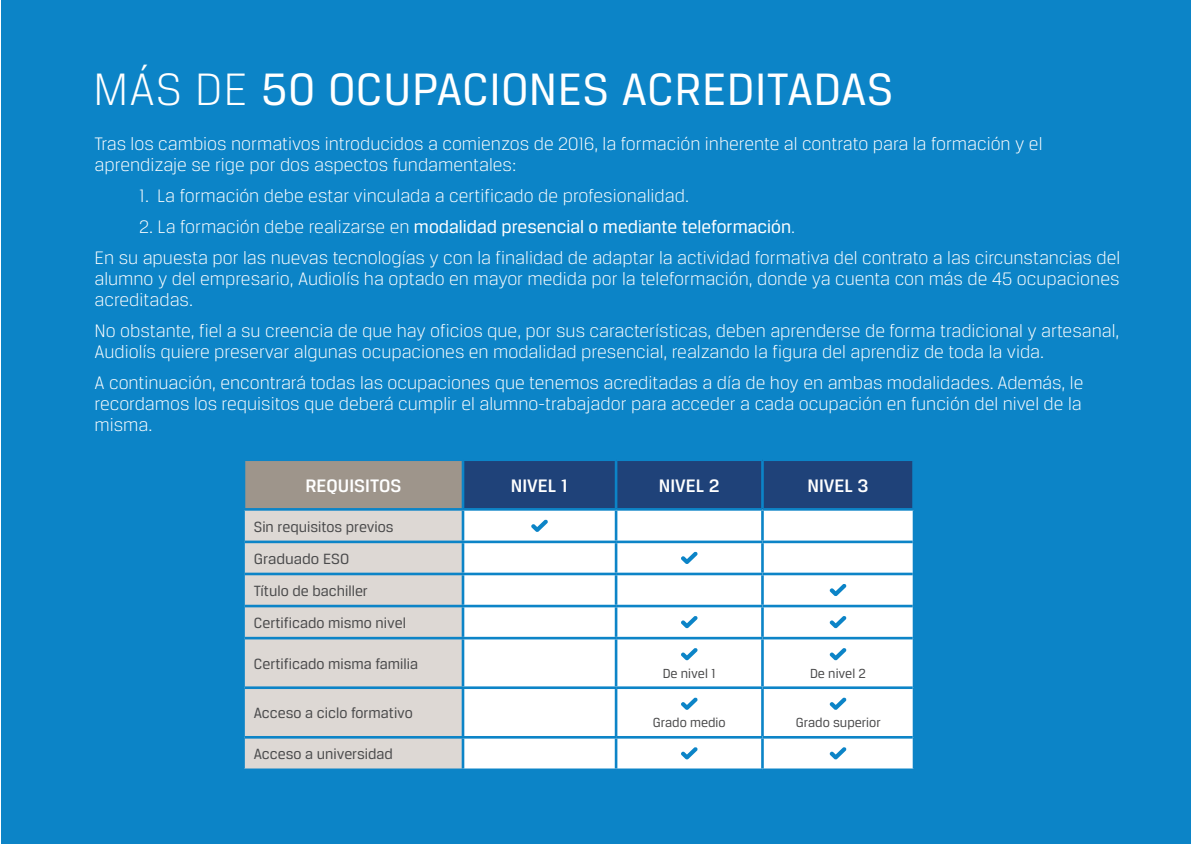
<style>
.page{position:relative;width:1191px;height:844px;background:#fff}
.page>*{position:absolute;margin:0;border:0;box-sizing:border-box;transform-origin:0 0}
.t1{font:48.3px "Breuer Text";color:#fff}
.t2{font:300 48.3px "Breuer Text";color:#fff}
.t3{font:300 19.25px/21px "Breuer Text";color:#fff}
.t4{font:500 19.25px "Breuer Text";color:#fff;scale:1.04 1}
.t5{font:15.75px/32px "Breuer Text";color:#4b4b4c}
.t6{font:14px "Breuer Text";color:#4b4b4c}
.s1{font-weight:300}
.s2{font-weight:400}
</style>
<div class="page">
<div style="left:1px;top:0;width:1190px;height:843px;background:#0c84c7"></div>
<div style="left:244px;top:459px;width:219px;height:50px;background:#9e958b"></div>
<div style="left:464px;top:461px;width:448px;height:47px;background:#1f4279"></div>
<div style="left:245px;top:510px;width:217px;height:258px;background:#ddd8d4"></div>
<div style="left:464px;top:510px;width:448px;height:258px;background:#fff"></div>
<hr style="left:615px;top:510px;width:2px;height:30px;background:#0c84c7">
<hr style="left:615px;top:543px;width:2px;height:29px;background:#0c84c7">
<hr style="left:615px;top:575px;width:2px;height:29px;background:#0c84c7">
<hr style="left:615px;top:607px;width:2px;height:29px;background:#0c84c7">
<hr style="left:615px;top:639px;width:2px;height:47px;background:#0c84c7">
<hr style="left:615px;top:688px;width:2px;height:47px;background:#0c84c7">
<hr style="left:245px;top:735px;width:218px;height:3px;background:#0c84c7">
<hr style="left:463px;top:735px;width:153px;height:3px;background:#0c84c7">
<hr style="left:616px;top:735px;width:146px;height:3px;background:#0c84c7">
<hr style="left:615px;top:738px;width:2px;height:30px;background:#0c84c7">
<hr style="left:762px;top:735px;width:150px;height:3px;background:#0c84c7">
<hr style="left:761px;top:510px;width:3px;height:30px;background:#0c84c7">
<hr style="left:245px;top:540px;width:218px;height:3px;background:#0c84c7">
<hr style="left:463px;top:540px;width:153px;height:3px;background:#0c84c7">
<hr style="left:616px;top:540px;width:146px;height:3px;background:#0c84c7">
<hr style="left:762px;top:540px;width:150px;height:3px;background:#0c84c7">
<hr style="left:761px;top:543px;width:3px;height:29px;background:#0c84c7">
<hr style="left:245px;top:572px;width:218px;height:3px;background:#0c84c7">
<hr style="left:463px;top:572px;width:153px;height:3px;background:#0c84c7">
<hr style="left:616px;top:572px;width:146px;height:3px;background:#0c84c7">
<hr style="left:762px;top:572px;width:150px;height:3px;background:#0c84c7">
<hr style="left:761px;top:575px;width:3px;height:29px;background:#0c84c7">
<hr style="left:245px;top:604px;width:218px;height:3px;background:#0c84c7">
<hr style="left:463px;top:604px;width:153px;height:3px;background:#0c84c7">
<hr style="left:616px;top:604px;width:146px;height:3px;background:#0c84c7">
<hr style="left:762px;top:604px;width:150px;height:3px;background:#0c84c7">
<hr style="left:761px;top:607px;width:3px;height:29px;background:#0c84c7">
<hr style="left:245px;top:636px;width:218px;height:3px;background:#0c84c7">
<hr style="left:463px;top:636px;width:153px;height:3px;background:#0c84c7">
<hr style="left:616px;top:636px;width:146px;height:3px;background:#0c84c7">
<hr style="left:762px;top:636px;width:150px;height:3px;background:#0c84c7">
<hr style="left:761px;top:639px;width:3px;height:47px;background:#0c84c7">
<hr style="left:245px;top:686px;width:218px;height:2px;background:#0c84c7">
<hr style="left:463px;top:686px;width:153px;height:2px;background:#0c84c7">
<hr style="left:616px;top:686px;width:146px;height:2px;background:#0c84c7">
<hr style="left:762px;top:686px;width:150px;height:2px;background:#0c84c7">
<hr style="left:761px;top:688px;width:3px;height:47px;background:#0c84c7">
<hr style="left:761px;top:738px;width:3px;height:30px;background:#0c84c7">
<hr style="left:243px;top:458px;width:220px;height:3px;background:#0c84c7">
<hr style="left:243px;top:461px;width:2px;height:47px;background:#0c84c7">
<hr style="left:243px;top:508px;width:220px;height:2px;background:#0c84c7">
<hr style="left:462px;top:461px;width:2px;height:47px;background:#0c84c7">
<hr style="left:615px;top:461px;width:2px;height:47px;background:#0c84c7">
<hr style="left:761px;top:461px;width:3px;height:47px;background:#0c84c7">
<svg style="left:531px;top:519px;width:17px;height:13px"></svg>
<svg style="left:681px;top:551px;width:17px;height:13px"></svg>
<svg style="left:829px;top:583px;width:17px;height:13px"></svg>
<svg style="left:681px;top:615px;width:17px;height:13px"></svg>
<svg style="left:829px;top:615px;width:17px;height:13px"></svg>
<svg style="left:681px;top:647px;width:17px;height:13px"></svg>
<svg style="left:829px;top:647px;width:17px;height:13px"></svg>
<svg style="left:681px;top:697px;width:17px;height:12px"></svg>
<svg style="left:829px;top:697px;width:17px;height:12px"></svg>
<svg style="left:681px;top:746px;width:17px;height:13px"></svg>
<svg style="left:829px;top:746px;width:17px;height:13px"></svg>
<h1 class="t2" style="left:93px;top:63px;width:29px">MÁS</h1>
<h1 class="t1" style="left:195px;top:63px;width:241px"><span class="s1">DE</span> 50 OCUPACIO</h1>
<h1 class="t1" style="left:529px;top:63px;width:118px">NES ACREDITADAS</h1>
<p class="t3" style="left:95px;top:133px;width:949px">Tras los cambios normativos introducidos a comienzos de 2016, la formación inherente al contrato para la formación y el aprendizaje se rige por dos aspectos fundamentales:</p>
<p class="t3" style="left:139px;top:184px;width:551px">1. La formación debe estar vinculada a certificado de profesionalidad.</p>
<p class="t3" style="left:95px;top:210px;width:1027px;line-height:31px;text-indent:45px">2. La formación debe realizarse en <span class="s2">modalidad presencial o mediante teleformación</span>.<br>En su apuesta por las nuevas tecnologías y con la finalidad de adaptar la actividad formativa del contrato a las circunstancias del</p>
<p class="t3" style="left:95px;top:267px;width:1026px">alumno y del empresario, Audiolís ha optado en mayor medida por la teleformación, donde ya cuenta con más de 45 ocupaciones acreditadas.</p>
<p class="t3" style="left:95px;top:319px;width:1026px">No obstante, fiel a su creencia de que hay oficios que, por sus características, deben aprenderse de forma tradicional y artesanal,<br>Audiolís quiere preservar algunas ocupaciones en modalidad presencial, realzando la figura del aprendiz de toda la vida.</p>
<p class="t3" style="left:95px;top:371px;width:990px;text-align:justify">A continuación, encontrará todas las ocupaciones que tenemos acreditadas a día de hoy en ambas modalidades. Además, le recordamos los requisitos que deberá cumplir el alumno-trabajador para acceder a cada ocupación en función del nivel de la misma.</p>
<p class="t4" style="left:305px;top:474px;width:94px">REQUISITOS</p>
<p class="t4" style="left:511px;top:474px;width:57px">NIVEL 1</p>
<p class="t4" style="left:659px;top:474px;width:60px">NIVEL 2</p>
<p class="t4" style="left:807px;top:474px;width:60px">NIVEL 3</p>
<p class="t5" style="left:254px;top:510px;width:154px">Sin requisitos previos<br>Graduado ESO<br>Título de bachiller<br>Certificado mismo nivel</p>
<p class="t5" style="left:254px;top:647px;width:165px">Certificado misma familia</p>
<p class="t6" style="left:662px;top:665px;width:55px">De nivel 1</p>
<p class="t6" style="left:810px;top:665px;width:57px">De nivel 2</p>
<p class="t5" style="left:254px;top:696px;width:161px">Acceso a ciclo formativo</p>
<p class="t6" style="left:653px;top:715px;width:74px">Grado medio</p>
<p class="t6" style="left:796px;top:715px;width:86px">Grado superior</p>
<p class="t5" style="left:254px;top:737px;width:140px">Acceso a universidad</p>
</div>
